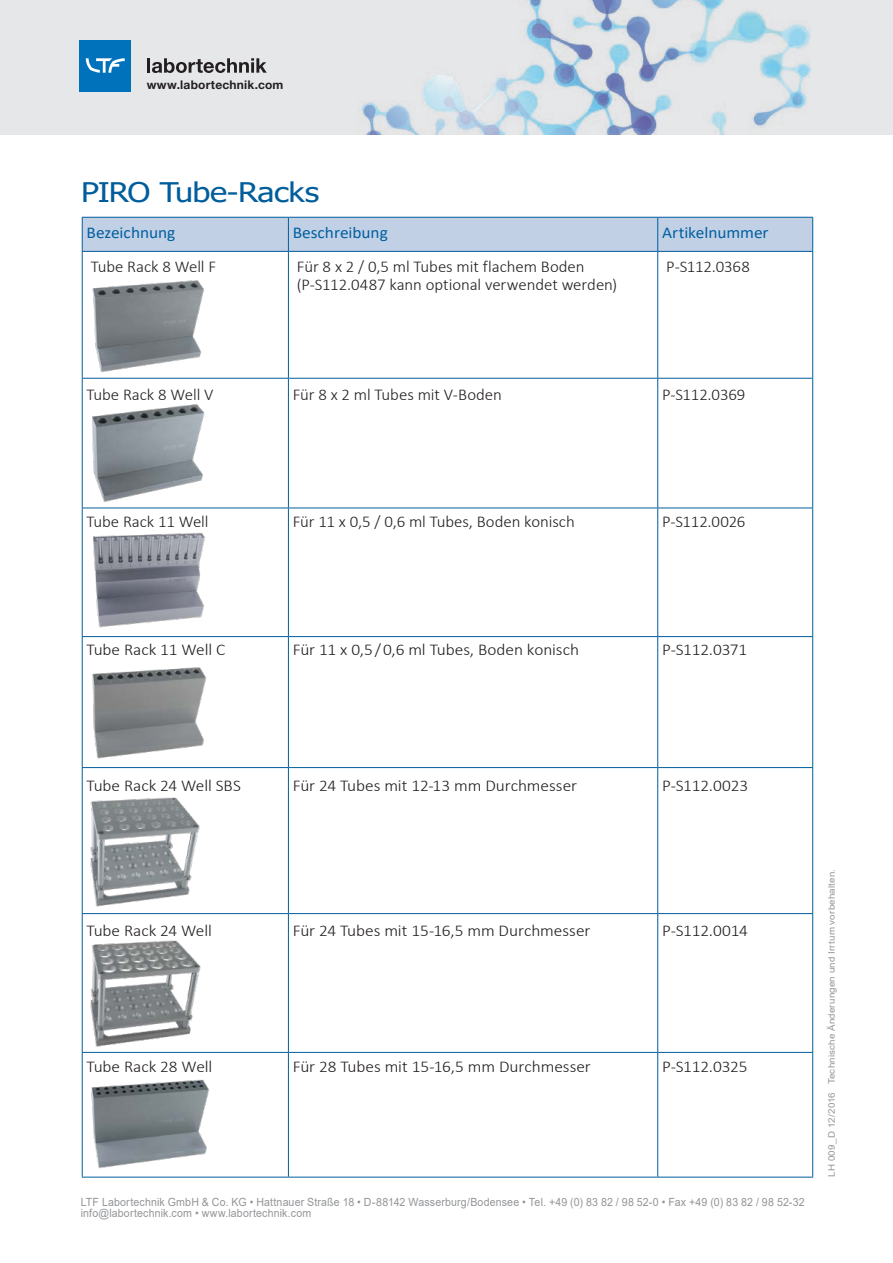
<style>
.page{position:relative;width:893px;height:1263px;background:#fff}
.page>*{position:absolute;margin:0;border:0;box-sizing:border-box;transform-origin:0 0}
.Headline{font:27px "Tahoma";letter-spacing:-.025em;color:#005d9c;scale:1.2 1}
.t1{font:300 16.5px "Calibri";letter-spacing:-.005em;color:#231f20;scale:1.05 1}
.t2{font:300 16.5px "Calibri";letter-spacing:-.005em;color:#231f20}
.t3{font:16.5px "Calibri";letter-spacing:-.005em;color:#00609f;scale:1.05 1}
.t4{font:700 12px "Helvetica Neue LT Std";letter-spacing:.015em;color:#231f20}
.t5{font:11.25px/11.2px "Arial";letter-spacing:.015em;color:#939598;scale:.94 1}
.Prospekt-Nr{font:9px "Arial";letter-spacing:.02em;color:#939598;scale:1.08 1}
</style>
<div class="page">
<div style="left:0;top:0;width:893px;height:135px;background:#e6e7e9"></div>
<img style="left:361px;top:0;width:449px;height:135px">
<hr style="left:147px;top:58px;width:3px;height:15px;background:#231f20">
<svg style="left:152px;top:58px;width:115px;height:15px"></svg>
<div style="left:80px;top:40px;width:51px;height:51px;background:#0072bc"></div>
<svg style="left:86px;top:58px;width:39px;height:15px"></svg>
<div style="left:83px;top:218px;width:729px;height:33px;background:#c2d0e6"></div>
<hr style="left:82px;top:217px;width:206px;height:1px;background:#005d9c">
<hr style="left:82px;top:218px;width:1px;height:33px;background:#005d9c">
<hr style="left:288px;top:217px;width:370px;height:1px;background:#005d9c">
<hr style="left:288px;top:218px;width:1px;height:33px;background:#005d9c">
<hr style="left:82px;top:251px;width:206px;height:1px;background:#005d9c">
<hr style="left:82px;top:252px;width:1px;height:126px;background:#005d9c">
<hr style="left:288px;top:251px;width:370px;height:1px;background:#005d9c">
<hr style="left:288px;top:252px;width:1px;height:126px;background:#005d9c">
<hr style="left:82px;top:378px;width:206px;height:1px;background:#005d9c">
<hr style="left:82px;top:379px;width:1px;height:129px;background:#005d9c">
<hr style="left:288px;top:378px;width:370px;height:1px;background:#005d9c">
<hr style="left:288px;top:379px;width:1px;height:129px;background:#005d9c">
<hr style="left:82px;top:508px;width:206px;height:1px;background:#005d9c">
<hr style="left:82px;top:508px;width:1px;height:128px;background:#005d9c">
<hr style="left:288px;top:508px;width:370px;height:1px;background:#005d9c">
<hr style="left:288px;top:508px;width:1px;height:128px;background:#005d9c">
<hr style="left:82px;top:636px;width:206px;height:1px;background:#005d9c">
<hr style="left:82px;top:637px;width:1px;height:130px;background:#005d9c">
<hr style="left:288px;top:636px;width:370px;height:1px;background:#005d9c">
<hr style="left:288px;top:637px;width:1px;height:130px;background:#005d9c">
<hr style="left:82px;top:767px;width:206px;height:1px;background:#005d9c">
<hr style="left:82px;top:768px;width:1px;height:145px;background:#005d9c">
<hr style="left:288px;top:767px;width:370px;height:1px;background:#005d9c">
<hr style="left:288px;top:768px;width:1px;height:145px;background:#005d9c">
<hr style="left:82px;top:913px;width:206px;height:1px;background:#005d9c">
<hr style="left:82px;top:914px;width:1px;height:138px;background:#005d9c">
<hr style="left:288px;top:913px;width:370px;height:1px;background:#005d9c">
<hr style="left:288px;top:914px;width:1px;height:138px;background:#005d9c">
<hr style="left:82px;top:1052px;width:206px;height:1px;background:#005d9c">
<hr style="left:82px;top:1053px;width:1px;height:124px;background:#005d9c">
<hr style="left:288px;top:1052px;width:370px;height:1px;background:#005d9c">
<hr style="left:288px;top:1053px;width:1px;height:124px;background:#005d9c">
<hr style="left:82px;top:1177px;width:206px;height:1px;background:#005d9c">
<hr style="left:288px;top:1177px;width:370px;height:1px;background:#005d9c">
<hr style="left:658px;top:217px;width:155px;height:1px;background:#005d9c">
<hr style="left:657px;top:218px;width:1px;height:33px;background:#005d9c">
<hr style="left:812px;top:218px;width:1px;height:33px;background:#005d9c">
<hr style="left:658px;top:251px;width:155px;height:1px;background:#005d9c">
<hr style="left:657px;top:252px;width:1px;height:126px;background:#005d9c">
<hr style="left:812px;top:252px;width:1px;height:126px;background:#005d9c">
<hr style="left:658px;top:378px;width:155px;height:1px;background:#005d9c">
<hr style="left:657px;top:379px;width:1px;height:129px;background:#005d9c">
<hr style="left:812px;top:379px;width:1px;height:129px;background:#005d9c">
<hr style="left:658px;top:508px;width:155px;height:1px;background:#005d9c">
<hr style="left:657px;top:508px;width:1px;height:128px;background:#005d9c">
<hr style="left:812px;top:508px;width:1px;height:128px;background:#005d9c">
<hr style="left:658px;top:636px;width:155px;height:1px;background:#005d9c">
<hr style="left:657px;top:637px;width:1px;height:130px;background:#005d9c">
<hr style="left:812px;top:637px;width:1px;height:130px;background:#005d9c">
<hr style="left:658px;top:767px;width:155px;height:1px;background:#005d9c">
<hr style="left:657px;top:768px;width:1px;height:145px;background:#005d9c">
<hr style="left:812px;top:768px;width:1px;height:145px;background:#005d9c">
<hr style="left:658px;top:913px;width:155px;height:1px;background:#005d9c">
<hr style="left:657px;top:914px;width:1px;height:138px;background:#005d9c">
<hr style="left:812px;top:914px;width:1px;height:138px;background:#005d9c">
<hr style="left:658px;top:1052px;width:155px;height:1px;background:#005d9c">
<hr style="left:657px;top:1053px;width:1px;height:124px;background:#005d9c">
<hr style="left:812px;top:1053px;width:1px;height:124px;background:#005d9c">
<hr style="left:658px;top:1177px;width:155px;height:1px;background:#005d9c">
<img style="left:92px;top:280px;width:112px;height:92px">
<img style="left:93px;top:532px;width:113px;height:96px">
<img style="left:92px;top:404px;width:113px;height:98px">
<img style="left:92px;top:667px;width:115px;height:92px">
<img style="left:90px;top:797px;width:110px;height:110px">
<img style="left:90px;top:940px;width:111px;height:107px">
<img style="left:91px;top:1079px;width:119px;height:90px">
<p class="t4" style="left:147px;top:77px;width:138px">www.labortechnik.com</p>
<p class="Headline" style="left:81px;top:174px;width:200px">PIRO Tube-Racks</p>
<p class="t3" style="left:86px;top:221px;width:86px">Bezeichnung</p>
<p class="t3" style="left:293px;top:221px;width:92px">Beschreibung</p>
<p class="t3" style="left:662px;top:221px;width:103px">Artikelnummer</p>
<p class="t2" style="left:91px;top:257px;width:127px">Tube Rack 8 Well F</p>
<p class="t2" style="left:297px;top:257px;width:289px">Für 8 x 2 / 0,5 ml Tubes mit flachem Boden</p>
<p class="t2" style="left:297px;top:275px;width:322px">(P-S112.0487 kann optional verwendet werden)</p>
<p class="t2" style="left:666px;top:257px;width:85px">P-S112.0368</p>
<p class="t2" style="left:86px;top:384px;width:129px">Tube Rack 8 Well V</p>
<p class="t2" style="left:293px;top:384px;width:211px">Für 8 x 2 ml Tubes mit V-Boden</p>
<p class="t2" style="left:662px;top:384px;width:85px">P-S112.0369</p>
<p class="t2" style="left:86px;top:512px;width:124px">Tube Rack 11 Well</p>
<p class="t2" style="left:293px;top:512px;width:284px">Für 11 x 0,5 / 0,6 ml Tubes, Boden konisch</p>
<p class="t2" style="left:662px;top:512px;width:85px">P-S112.0026</p>
<p class="t1" style="left:86px;top:639px;width:134px">Tube Rack 11 Well C</p>
<p class="t1" style="left:293px;top:639px;width:274px">Für 11 x 0,5/0,6 ml Tubes, Boden konisch</p>
<p class="t1" style="left:662px;top:639px;width:83px">P-S112.0371</p>
<p class="t1" style="left:86px;top:775px;width:149px">Tube Rack 24 Well SBS</p>
<p class="t1" style="left:293px;top:775px;width:272px">Für 24 Tubes mit 12-13 mm Durchmesser</p>
<p class="t1" style="left:662px;top:775px;width:84px">P-S112.0023</p>
<p class="t1" style="left:86px;top:920px;width:121px">Tube Rack 24 Well</p>
<p class="t1" style="left:293px;top:920px;width:285px">Für 24 Tubes mit 15-16,5 mm Durchmesser</p>
<p class="t1" style="left:662px;top:920px;width:83px">P-S112.0014</p>
<p class="t1" style="left:86px;top:1056px;width:121px">Tube Rack 28 Well</p>
<p class="t1" style="left:293px;top:1056px;width:285px">Für 28 Tubes mit 15-16,5 mm Durchmesser</p>
<p class="t1" style="left:662px;top:1056px;width:83px">P-S112.0325</p>
<p class="t5" style="left:81px;top:1196px;width:771px">LTF Labortechnik GmbH &amp; Co. KG • Hattnauer Straße 18 • D-88142 Wasserburg/Bodensee • Tel. +49 (0) 83 82 / 98 52-0 • Fax +49 (0) 83 82 / 98 52-32 info@labortechnik.com • www.labortechnik.com</p>
<p class="Prospekt-Nr" style="left:825px;top:1177px;width:286px;rotate:-90deg">LH 009_D 12/2016 Technische Änderungen und Irrtum vorbehalten.</p>
</div>
